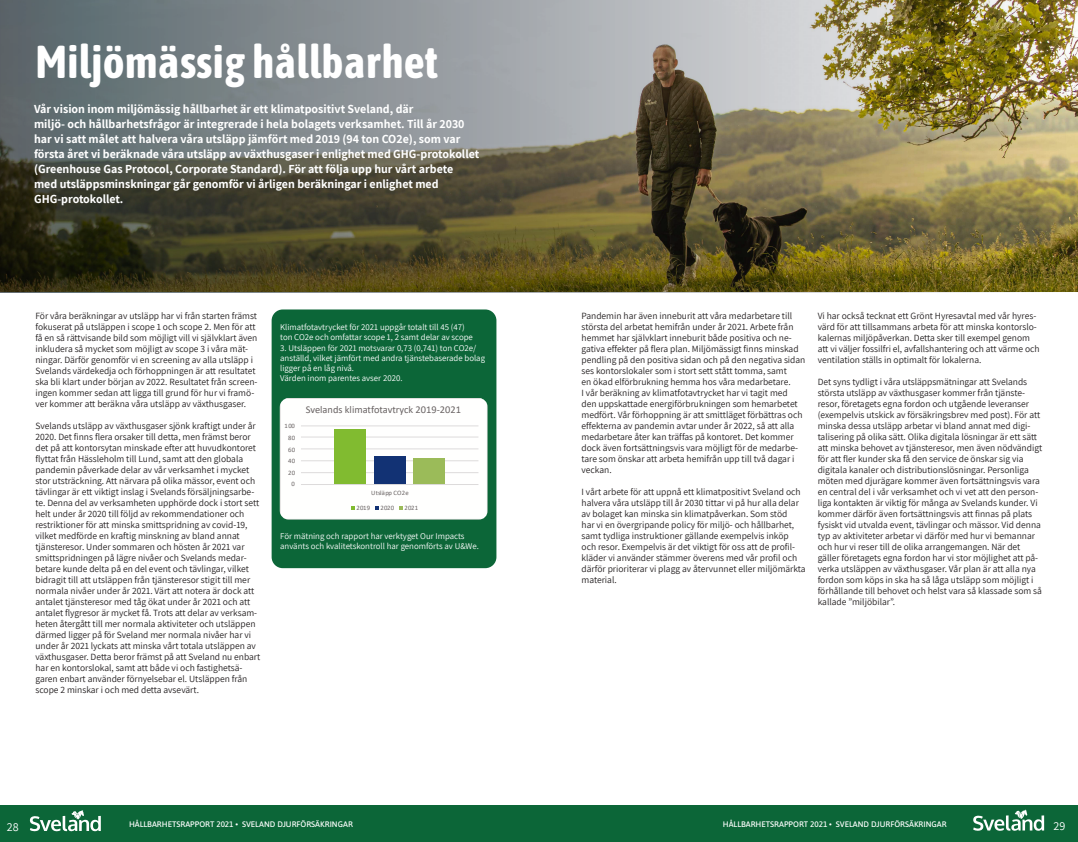
<style>
.page{position:relative;width:1078px;height:842px;background:#fff}
.page>*{position:absolute;margin:0;border:0;box-sizing:border-box;transform-origin:0 0}
.t1{font:700 46px "Asap Condensed";color:#fff}
.Brödtext_1{font:700 12px/15px "Assistant";color:#fff}
.t2{font:12px "Assistant";color:#fff}
.t3{font:10.4px "Calibri";color:#696363}
.Brödtext_1-2{font:9.5px/11px "Assistant";color:#231f20}
.Brödtext_1-3{font:8.8px/10.2px "Assistant";color:#fff}
.t4{font:500 8px "Asap";color:#fff}
.t5{font:6.7px "Calibri";letter-spacing:.05em;color:#696363}
.t6{font:6.7px "Calibri";letter-spacing:.005em;color:#696363}
</style>
<div class="page">
<div style="left:0;top:805px;width:1077px;height:37px;background:#0c6638"></div>
<svg style="left:973px;top:809px;width:70px;height:22px"></svg>
<svg style="left:30px;top:810px;width:71px;height:21px"></svg>
<img style="left:0;top:0;width:1077px;height:292px">
<div style="left:271px;top:309px;width:225px;height:259px;background:#0c6638;border-radius:11px"></div>
<svg style="left:280px;top:398px;width:207px;height:122px;background:#e7eee2"></svg>
<p class="t1" style="left:35px;top:30px;width:404px">Miljömässig hållbarhet</p>
<p class="Brödtext_1" style="left:34px;top:101px;width:446px">Vår vision inom miljömässig hållbarhet är ett klimatpositivt Sveland, där<br>miljö- och hållbarhetsfrågor är integrerade i hela bolagets verksamhet. Till år 2030 har vi satt målet att halvera våra utsläpp jämfört med 2019 (94 ton CO2e), som var första året vi beräknade våra utsläpp av växthusgaser i enlighet med GHG-protokollet (Greenhouse Gas Protocol, Corporate Standard). För att följa upp hur vårt arbete med utsläppsminskningar går genomför vi årligen beräkningar i enlighet med GHG-protokollet.</p>
<p class="Brödtext_1-2" style="left:35px;top:310px;width:223px">För våra beräkningar av utsläpp har vi från starten främst fokuserat på utsläppen i scope 1 och scope 2. Men för att få en så rättvisande bild som möjligt vill vi självklart även inkludera så mycket som möjligt av scope 3 i våra mät&shy;ningar. Därför genomför vi en screening av alla utsläpp i Svelands värdekedja och förhoppningen är att resultatet ska bli klart under början av 2022. Resultatet från screen&shy;ingen kommer sedan att ligga till grund för hur vi framö&shy;ver kommer att beräkna våra utsläpp av växthusgaser.</p>
<p class="Brödtext_1-2" style="left:35px;top:420px;width:226px">Svelands utsläpp av växthusgaser sjönk kraftigt under år 2020. Det finns flera orsaker till detta, men främst beror det på att kontorsytan minskade efter att huvudkontoret flyttat från Hässleholm till Lund, samt att den globala pandemin påverkade delar av vår verksamhet i mycket stor utsträckning. Att närvara på olika mässor, event och tävlingar är ett viktigt inslag i Svelands försäljningsarbe&shy;te. Denna del av verksamheten upphörde dock i stort sett helt under år 2020 till följd av rekommendationer och restriktioner för att minska smittspridning av covid-19, vilket medförde en kraftig minskning av bland annat tjänsteresor. Under sommaren och hösten år 2021 var smittspridningen på lägre nivåer och Svelands medar&shy;betare kunde delta på en del event och tävlingar, vilket bidragit till att utsläppen från tjänsteresor stigit till mer normala nivåer under år 2021. Värt att notera är dock att antalet tjänsteresor med tåg ökat under år 2021 och att antalet flygresor är mycket få. Trots att delar av verksam&shy;heten återgått till mer normala aktiviteter och utsläppen därmed ligger på för Sveland mer normala nivåer har vi under år 2021 lyckats att minska vårt totala utsläppen av växthusgaser. Detta beror främst på att Sveland nu enbart har en kontorslokal, samt att både vi och fastighetsä&shy;garen enbart använder förnyelsebar el. Utsläppen från scope 2 minskar i och med detta avsevärt.</p>
<p class="Brödtext_1-3" style="left:280px;top:322px;width:194px">Klimatfotavtrycket för 2021 uppgår totalt till 45 (47) ton CO2e och omfattar scope 1, 2 samt delar av scope</p>
<p class="Brödtext_1-3" style="left:280px;top:342px;width:206px">3. Utsläppen för 2021 motsvarar 0,73 (0,741) ton CO2e/ anställd, vilket jämfört med andra tjänstebaserade bolag ligger på en låg nivå.</p>
<p class="Brödtext_1-3" style="left:280px;top:373px;width:124px">Värden inom parentes avser 2020.</p>
<p class="t5" style="left:284px;top:421px;width:12px">100</p>
<p class="t5" style="left:288px;top:433px;width:9px">80</p>
<p class="t5" style="left:288px;top:445px;width:9px">60</p>
<p class="t5" style="left:288px;top:456px;width:9px">40</p>
<p class="t5" style="left:288px;top:468px;width:9px">20</p>
<p class="t5" style="left:291px;top:479px;width:5px">0</p>
<p class="t3" style="left:306px;top:402px;width:157px">Svelands klimatfotavtryck 2019-2021</p>
<p class="t6" style="left:371px;top:488px;width:39px">Utsläpp CO2e</p>
<p class="t5" style="left:356px;top:503px;width:15px">2019</p>
<p class="t5" style="left:380px;top:503px;width:15px">2020</p>
<p class="t5" style="left:404px;top:503px;width:15px">2021</p>
<p class="Brödtext_1-3" style="left:280px;top:530px;width:200px">För mätning och rapport har verktyget Our Impacts använts och kvalitetskontroll har genomförts av U&amp;We.</p>
<p class="Brödtext_1-2" style="left:581px;top:310px;width:225px">Pandemin har även inneburit att våra medarbetare till största del arbetat hemifrån under år 2021. Arbete från hemmet har självklart inneburit både positiva och ne&shy;gativa effekter på flera plan. Miljömässigt finns minskad pendling på den positiva sidan och på den negativa sidan ses kontorslokaler som i stort sett stått tomma, samt<br>en ökad elförbrukning hemma hos våra medarbetare.<br>I vår beräkning av klimatfotavtrycket har vi tagit med<br>den uppskattade energiförbrukningen som hemarbetet medfört. Vår förhoppning är att smittläget förbättras och effekterna av pandemin avtar under år 2022, så att alla medarbetare åter kan träffas på kontoret. Det kommer dock även fortsättningsvis vara möjligt för de medarbe&shy;tare som önskar att arbeta hemifrån upp till två dagar i veckan.</p>
<p class="Brödtext_1-2" style="left:581px;top:486px;width:225px">I vårt arbete för att uppnå ett klimatpositivt Sveland och halvera våra utsläpp till år 2030 tittar vi på hur alla delar av bolaget kan minska sin klimatpåverkan. Som stöd<br>har vi en övergripande policy för miljö- och hållbarhet, samt tydliga instruktioner gällande exempelvis inköp och resor. Exempelvis är det viktigt för oss att de profil&shy;kläder vi använder stämmer överens med vår profil och därför prioriterar vi plagg av återvunnet eller miljömärkta material.</p>
<p class="Brödtext_1-2" style="left:817px;top:310px;width:223px">Vi har också tecknat ett Grönt Hyresavtal med vår hyres&shy;värd för att tillsammans arbeta för att minska kontorslo&shy;kalernas miljöpåverkan. Detta sker till exempel genom att vi väljer fossilfri el, avfallshantering och att värme och ventilation ställs in optimalt för lokalerna.</p>
<p class="Brödtext_1-2" style="left:817px;top:376px;width:226px">Det syns tydligt i våra utsläppsmätningar att Svelands största utsläpp av växthusgaser kommer från tjänste&shy;resor, företagets egna fordon och utgående leveranser (exempelvis utskick av försäkringsbrev med post). För att minska dessa utsläpp arbetar vi bland annat med digi&shy;talisering på olika sätt. Olika digitala lösningar är ett sätt att minska behovet av tjänsteresor, men även nödvändigt för att fler kunder ska få den service de önskar sig via digitala kanaler och distributionslösningar. Personliga möten med djurägare kommer även fortsättningsvis vara en central del i vår verksamhet och vi vet att den person&shy;liga kontakten är viktig för många av Svelands kunder. Vi kommer därför även fortsättningsvis att finnas på plats fysiskt vid utvalda event, tävlingar och mässor. Vid denna typ av aktiviteter arbetar vi därför med hur vi bemannar och hur vi reser till de olika arrangemangen. När det gäller företagets egna fordon har vi stor möjlighet att på&shy;verka utsläppen av växthusgaser. Vår plan är att alla nya fordon som köps in ska ha så låga utsläpp som möjligt i förhållande till behovet och helst vara så klassade som så kallade ”miljöbilar”.</p>
<p class="t4" style="left:129px;top:819px;width:225px">HÅLLBARHETSRAPPORT 2021 • SVELAND DJURFÖRSÄKRINGAR</p>
<p class="t4" style="left:722px;top:819px;width:225px">HÅLLBARHETSRAPPORT 2021 • SVELAND DJURFÖRSÄKRINGAR</p>
<p class="t2" style="left:7px;top:818px;width:13px">28</p>
<p class="t2" style="left:1053px;top:818px;width:13px">29</p>
</div>
